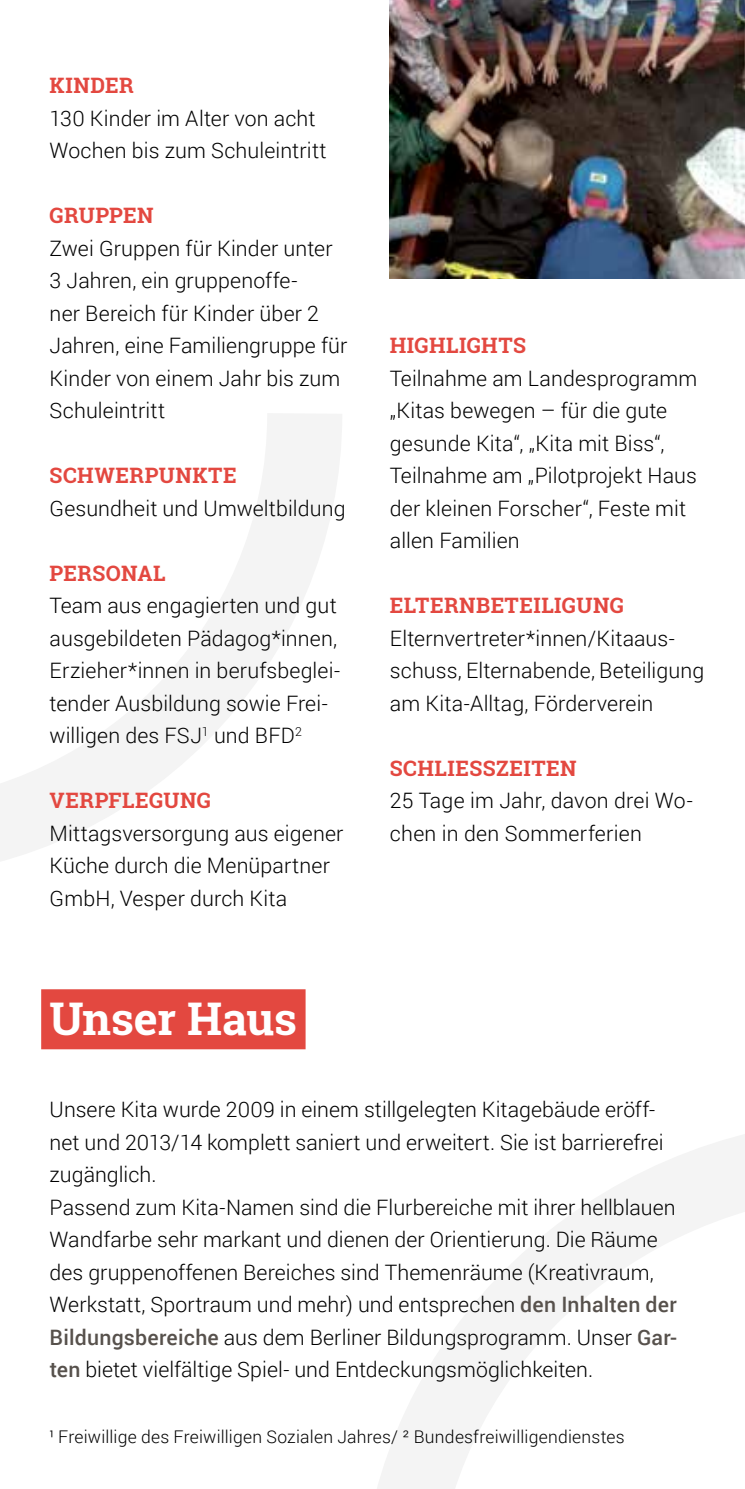
<style>
.page{position:relative;width:745px;height:1489px;background:#fff}
.page>*{position:absolute;margin:0;border:0;box-sizing:border-box;transform-origin:0 0}
.t1{font:700 45px "Roboto Slab";letter-spacing:-.01em;color:#fff}
.t2{font:300 21.25px/32.5px "Roboto";letter-spacing:.005em;color:#000}
.t3{font:700 21.25px "Roboto Slab";letter-spacing:.02em;color:#e34840}
.t4{font:300 17.5px "Roboto";letter-spacing:.01em;color:#000}
.s1{font-weight:500;color:#57514c}
</style>
<div class="page">
<svg style="left:378px;top:1135px;width:366px;height:353px"></svg>
<svg style="left:0;top:414px;width:342px;height:447px"></svg>
<img style="left:389px;top:0;width:355px;height:279px">
<div style="left:41px;top:989px;width:264px;height:60px;background:#e34840"></div>
<p class="t3" style="left:50px;top:71px;width:86px">KINDER</p>
<p class="t2" style="left:50px;top:101px;width:278px">130 Kinder im Alter von acht<br>Wochen bis zum Schuleintritt</p>
<p class="t3" style="left:50px;top:201px;width:105px">GRUPPEN</p>
<p class="t2" style="left:50px;top:231px;width:299px">Zwei Gruppen für Kinder unter<br>3 Jahren, ein gruppenoffe-<br>ner Bereich für Kinder über 2<br>Jahren, eine Familiengruppe für<br>Kinder von einem Jahr bis zum<br>Schuleintritt</p>
<p class="t3" style="left:50px;top:461px;width:188px">SCHWERPUNKTE</p>
<p class="t2" style="left:50px;top:491px;width:297px">Gesundheit und Umweltbildung</p>
<p class="t3" style="left:50px;top:558px;width:117px">PERSONAL</p>
<p class="t2" style="left:50px;top:588px;width:292px">Team aus engagierten und gut ausgebildeten Pädagog*innen,<br>Erzieher*innen in berufsbeglei&shy;tender Ausbildung sowie Frei&shy;willigen des FSJ<sup>1</sup> und BFD<sup>2</sup></p>
<p class="t3" style="left:50px;top:786px;width:163px">VERPFLEGUNG</p>
<p class="t2" style="left:50px;top:816px;width:295px">Mittagsversorgung aus eigener<br>Küche durch die Menüpartner<br>GmbH, Vesper durch Kita</p>
<h1 class="t1" style="left:50px;top:987px;width:249px">Unser Haus</h1>
<p class="t3" style="left:389px;top:331px;width:137px">HIGHLIGHTS</p>
<p class="t2" style="left:389px;top:361px;width:309px">Teilnahme am Landesprogramm „Kitas bewegen – für die gute gesunde Kita“, „Kita mit Biss“,<br>Teilnahme am „Pilotprojekt Haus der kleinen Forscher“, Feste mit allen Familien</p>
<p class="t3" style="left:389px;top:591px;width:235px">ELTERNBETEILIGUNG</p>
<p class="t2" style="left:389px;top:621px;width:315px">Elternvertreter*innen/Kitaaus&shy;schuss, Elternabende, Beteiligung am Kita-Alltag, Förderverein</p>
<p class="t3" style="left:389px;top:753px;width:188px">SCHLIESSZEITEN</p>
<p class="t2" style="left:389px;top:783px;width:304px">25 Tage im Jahr, davon drei Wo&shy;chen in den Sommerferien</p>
<p class="t2" style="left:50px;top:1092px;width:628px">Unsere Kita wurde 2009 in einem stillgelegten Kitagebäude eröff&shy;net und 2013/14 komplett saniert und erweitert. Sie ist barrierefrei zugänglich.<br>Passend zum Kita-Namen sind die Flurbereiche mit ihrer hellblauen Wandfarbe sehr markant und dienen der Orientierung. Die Räume des gruppenoffenen Bereiches sind Themenräume (Kreativraum, Werkstatt, Sportraum und mehr) und entsprechen <span class="s1">den Inhalten der Bildungsbereiche</span> aus dem Berliner Bildungsprogramm. Unser <span class="s1">Gar&shy;ten</span> bietet vielfältige Spiel- und Entdeckungsmöglichkeiten.</p>
<p class="t4" style="left:50px;top:1423px;width:576px">¹ Freiwillige des Freiwilligen Sozialen Jahres/ ² Bundesfreiwilligendienstes</p>
</div>
